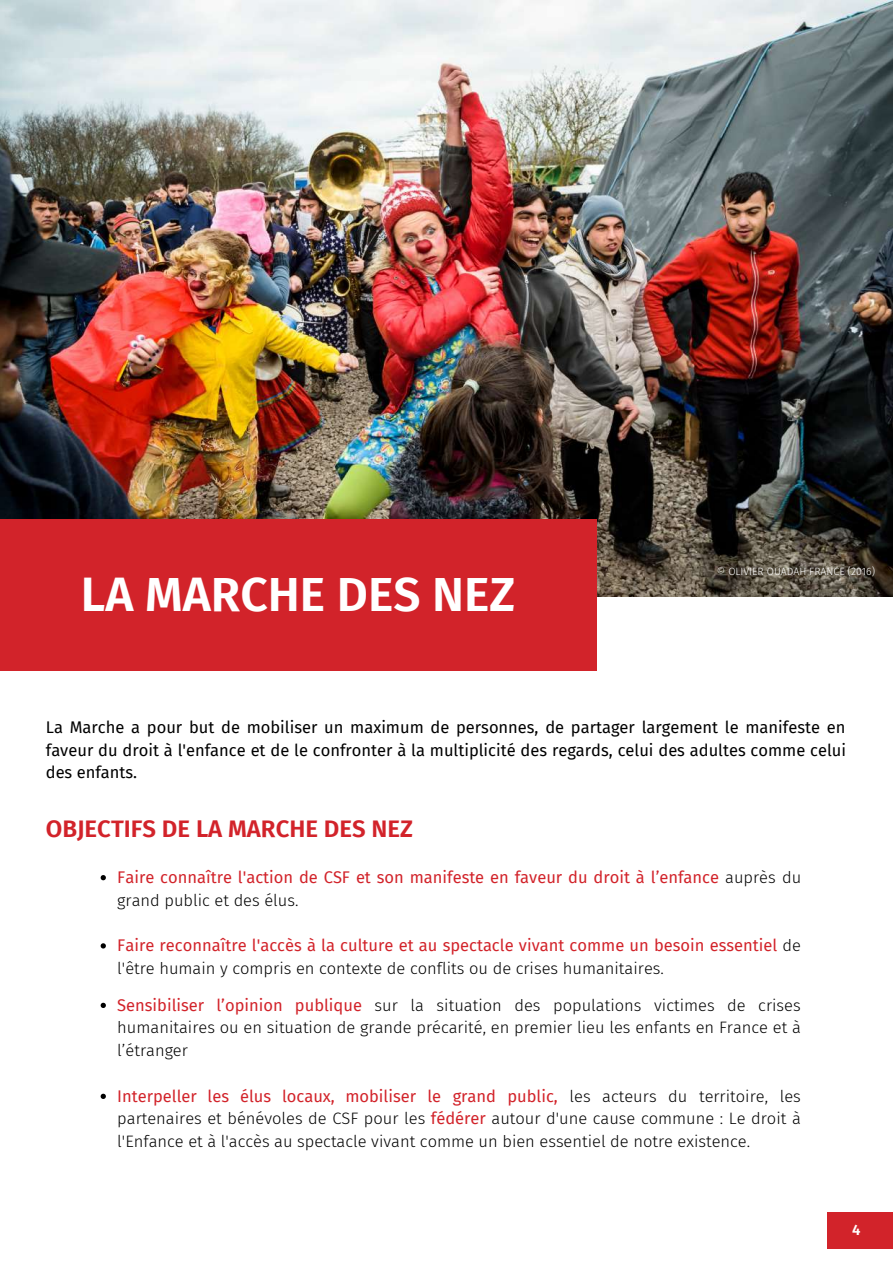
<style>
.page{position:relative;width:893px;height:1264px;background:#fff}
.page>*{position:absolute;margin:0;border:0;box-sizing:border-box;transform-origin:0 0}
.t1{font:600 48px "Fira Sans";color:#fff}
.t2{font:600 24px "Fira Sans";color:#d2232a}
.t3{font:300 16.5px/22.8px "Fira Sans";color:#000;text-align:justify}
.t4{font:16.5px/22.8px "Fira Sans";color:#d2232a}
.t5{font:16.5px/22.5px "Fira Sans";color:#000;text-align:justify}
.t6{font:600 15px "Fira Sans";color:#fff}
.t7{font:300 10.5px "Fira Sans";color:#fff}
.s1{font-weight:300;color:#000}
.s2{font-weight:400;color:#d2232a}
</style>
<div class="page">
<img style="left:0;top:0;width:892px;height:596px">
<div style="left:0;top:520px;width:596px;height:151px;background:#d2232a"></div>
<div style="left:826px;top:1211px;width:66px;height:37px;background:#d2232a"></div>
<svg style="left:101px;top:875px;width:5px;height:5px"></svg>
<svg style="left:101px;top:943px;width:5px;height:5px"></svg>
<svg style="left:101px;top:1002px;width:5px;height:6px"></svg>
<svg style="left:101px;top:1093px;width:5px;height:5px"></svg>
<h1 class="t1" style="left:81px;top:566px;width:436px">LA MARCHE DES NEZ</h1>
<p class="t7" style="left:716px;top:564px;width:160px">© OLIVIER OUADAH FRANCE (2016)</p>
<p class="t5" style="left:46px;top:716px;width:801px">La Marche a pour but de mobiliser un maximum de personnes, de partager largement le manifeste en faveur du droit à l'enfance et de le confronter à la multiplicité des regards, celui des adultes comme celui des enfants.</p>
<h2 class="t2" style="left:46px;top:814px;width:369px">OBJECTIFS DE LA MARCHE DES NEZ</h2>
<p class="t4" style="left:117px;top:866px;width:685px">Faire connaître l'action de CSF et son manifeste en faveur du droit à l’enfance <span class="s1">auprès du grand public et des élus.</span></p>
<p class="t4" style="left:117px;top:934px;width:685px">Faire reconnaître l'accès à la culture et au spectacle vivant comme un besoin essentiel <span class="s1">de l'être humain y compris en contexte de conflits ou de crises humanitaires.</span></p>
<p class="t3" style="left:117px;top:993px;width:685px"><span class="s2">Sensibiliser l’opinion publique</span> sur la situation des populations victimes de crises humanitaires ou en situation de grande précarité, en premier lieu les enfants en France et à l’étranger</p>
<p class="t3" style="left:117px;top:1084px;width:685px"><span class="s2">Interpeller les élus locaux, mobiliser le grand public,</span> les acteurs du territoire, les partenaires et bénévoles de CSF pour les <span class="s2">fédérer</span> autour d'une cause commune : Le droit à l'Enfance et à l'accès au spectacle vivant comme un bien essentiel de notre existence.</p>
<p class="t6" style="left:852px;top:1220px;width:10px">4</p>
</div>
